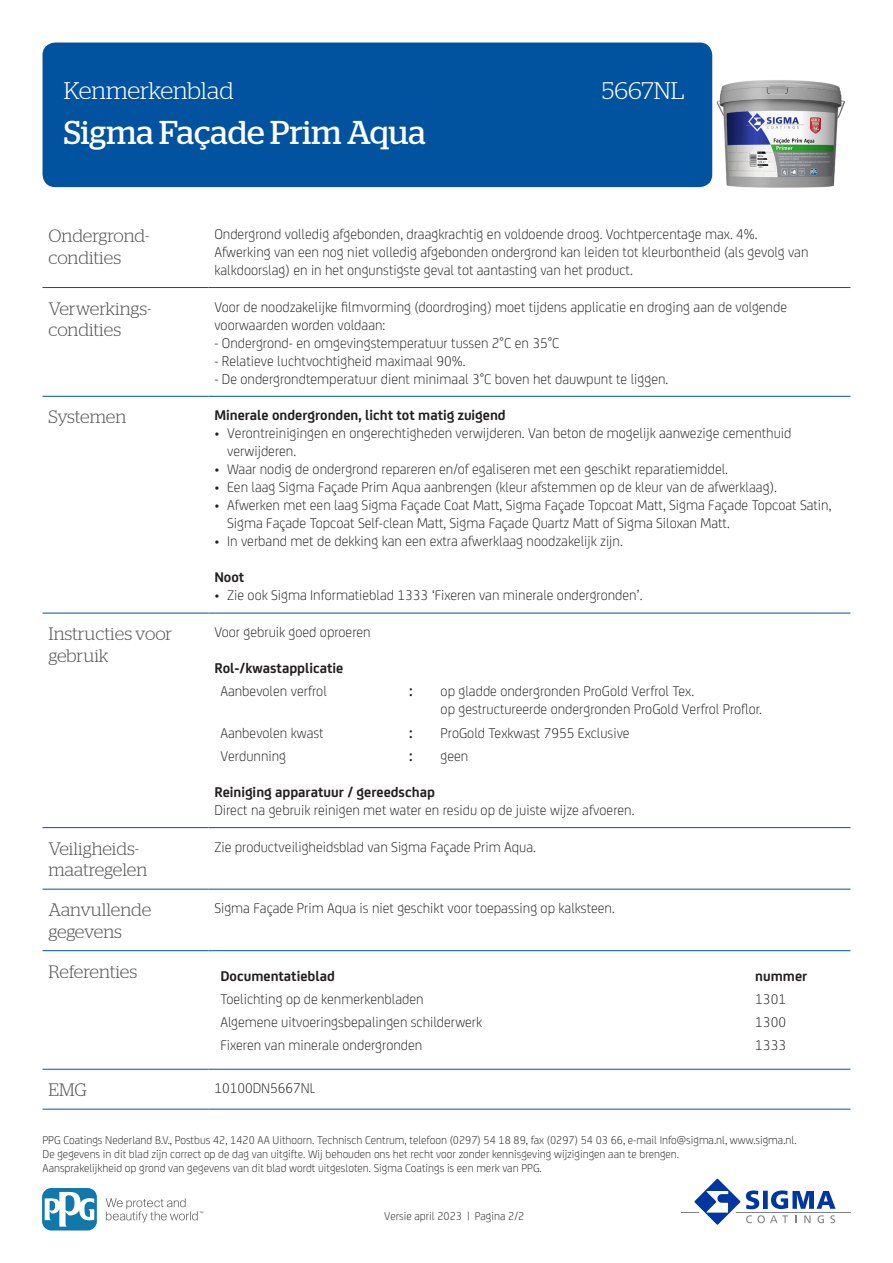
<style>
.page{position:relative;width:893px;height:1263px;background:#fff}
.page>*{position:absolute;margin:0;border:0;box-sizing:border-box;transform-origin:0 0}
.t1{font:33px "Stag";color:#fff}
.t2{font:300 24px "Stag";color:#fff}
.KOP{font:300 18px/21.6px "Stag";letter-spacing:-.005em;color:#57585a}
.BODY{font:300 15px/18px "FS Joey";color:#231f20}
.BODY-2{font:700 15px "FS Joey";color:#231f20}
.t3{font:300 12px/14.4px "FS Joey";color:#231f20}
.s1{font-weight:700}
</style>
<div class="page">
<div style="left:43px;top:43px;width:669px;height:144px;background:#0153a0;border-radius:13px"></div>
<hr style="left:681px;top:1211px;width:169px;height:1px;background:#808285">
<svg style="left:689px;top:1178px;width:147px;height:47px"></svg>
<svg style="left:106px;top:1198px;width:97px;height:24px"></svg>
<svg style="left:43px;top:1188px;width:54px;height:42px"></svg>
<svg style="left:45px;top:1191px;width:49px;height:35px"></svg>
<hr style="left:43px;top:287px;width:165px;height:1px;background:#0153a0">
<hr style="left:208px;top:287px;width:642px;height:1px;background:#0153a0">
<hr style="left:43px;top:396px;width:165px;height:1px;background:#0153a0">
<hr style="left:208px;top:396px;width:642px;height:1px;background:#0153a0">
<hr style="left:43px;top:613px;width:165px;height:1px;background:#0153a0">
<hr style="left:208px;top:613px;width:642px;height:1px;background:#0153a0">
<hr style="left:43px;top:827px;width:165px;height:1px;background:#0153a0">
<hr style="left:208px;top:827px;width:642px;height:1px;background:#0153a0">
<hr style="left:43px;top:889px;width:165px;height:1px;background:#0153a0">
<hr style="left:208px;top:889px;width:642px;height:1px;background:#0153a0">
<hr style="left:43px;top:950px;width:165px;height:1px;background:#0153a0">
<hr style="left:208px;top:950px;width:642px;height:1px;background:#0153a0">
<hr style="left:43px;top:1069px;width:165px;height:1px;background:#0153a0">
<hr style="left:208px;top:1069px;width:642px;height:1px;background:#0153a0">
<hr style="left:43px;top:1109px;width:165px;height:1px;background:#0153a0">
<hr style="left:208px;top:1109px;width:642px;height:1px;background:#0153a0">
<img style="left:716px;top:80px;width:128px;height:107px">
<h2 class="t2" style="left:64px;top:77px;width:171px">Kenmerkenblad</h2>
<h2 class="t2" style="left:602px;top:77px;width:84px">5667NL</h2>
<h1 class="t1" style="left:64px;top:114px;width:364px">Sigma Façade Prim Aqua</h1>
<p class="KOP" style="left:49px;top:225px;width:102px">Ondergrond&shy;condities</p>
<p class="BODY" style="left:214px;top:224px;width:596px">Ondergrond volledig afgebonden, draagkrachtig en voldoende droog. Vochtpercentage max. 4%.<br>Afwerking van een nog niet volledig afgebonden ondergrond kan leiden tot kleurbontheid (als gevolg van kalkdoorslag) en in het ongunstigste geval tot aantasting van het product.</p>
<p class="KOP" style="left:49px;top:297px;width:104px">Verwerkings&shy;condities</p>
<p class="BODY" style="left:214px;top:297px;width:574px">Voor de noodzakelijke filmvorming (doordroging) moet tijdens applicatie en droging aan de volgende voorwaarden worden voldaan:</p>
<p class="BODY" style="left:214px;top:333px;width:347px">- Ondergrond- en omgevingstemperatuur tussen 2°C en 35°C</p>
<p class="BODY" style="left:214px;top:351px;width:253px">- Relatieve luchtvochtigheid maximaal 90%.</p>
<p class="BODY" style="left:214px;top:369px;width:455px">- De ondergrondtemperatuur dient minimaal 3°C boven het dauwpunt te liggen.</p>
<p class="KOP" style="left:49px;top:406px;width:79px">Systemen</p>
<p class="BODY-2" style="left:214px;top:404px;width:293px">Minerale ondergronden, licht tot matig zuigend</p>
<p class="BODY" style="left:227px;top:423px;width:566px;text-indent:-13px">• Verontreinigingen en ongerechtigheden verwijderen. Van beton de mogelijk aanwezige cementhuid verwijderen.</p>
<p class="BODY" style="left:214px;top:459px;width:515px">• Waar nodig de ondergrond repareren en/of egaliseren met een geschikt reparatiemiddel.</p>
<p class="BODY" style="left:214px;top:477px;width:564px">• Een laag Sigma Façade Prim Aqua aanbrengen (kleur afstemmen op de kleur van de afwerklaag).</p>
<p class="BODY" style="left:227px;top:495px;width:606px;text-indent:-13px">• Afwerken met een laag Sigma Façade Coat Matt, Sigma Façade Topcoat Matt, Sigma Façade Topcoat Satin,<br>Sigma Façade Topcoat Self-clean Matt, Sigma Façade Quartz Matt of Sigma Siloxan Matt.</p>
<p class="BODY" style="left:214px;top:531px;width:410px">• In verband met de dekking kan een extra afwerklaag noodzakelijk zijn.</p>
<p class="BODY-2" style="left:214px;top:566px;width:32px">Noot</p>
<p class="BODY" style="left:214px;top:585px;width:430px">• Zie ook Sigma Informatieblad 1333 ‘Fixeren van minerale ondergronden’.</p>
<p class="KOP" style="left:49px;top:623px;width:125px">Instructies voor gebruik</p>
<p class="BODY" style="left:214px;top:622px;width:158px">Voor gebruik goed oproeren</p>
<p class="BODY-2" style="left:214px;top:657px;width:131px">Rol-/kwastapplicatie</p>
<p class="BODY" style="left:220px;top:681px;width:108px">Aanbevolen verfrol</p>
<p class="BODY-2" style="left:409px;top:680px;width:5px">:</p>
<p class="BODY" style="left:441px;top:681px;width:323px">op gladde ondergronden ProGold Verfrol Tex.<br>op gestructureerde ondergronden ProGold Verfrol Proflor.</p>
<p class="BODY" style="left:220px;top:723px;width:105px">Aanbevolen kwast</p>
<p class="BODY-2" style="left:409px;top:721px;width:5px">:</p>
<p class="BODY" style="left:441px;top:723px;width:191px">ProGold Texkwast 7955 Exclusive</p>
<p class="BODY" style="left:220px;top:746px;width:67px">Verdunning</p>
<p class="BODY-2" style="left:409px;top:745px;width:5px">:</p>
<p class="BODY" style="left:441px;top:746px;width:29px">geen</p>
<p class="BODY" style="left:214px;top:782px;width:422px"><span class="s1">Reiniging apparatuur / gereedschap<br></span>Direct na gebruik reinigen met water en residu op de juiste wijze afvoeren.</p>
<p class="KOP" style="left:49px;top:837px;width:100px">Veiligheids&shy;maatregelen</p>
<p class="BODY" style="left:214px;top:837px;width:323px">Zie productveiligheidsblad van Sigma Façade Prim Aqua.</p>
<p class="KOP" style="left:49px;top:899px;width:104px">Aanvullende gegevens</p>
<p class="BODY" style="left:214px;top:898px;width:402px">Sigma Façade Prim Aqua is niet geschikt voor toepassing op kalksteen.</p>
<p class="KOP" style="left:49px;top:960px;width:90px">Referenties</p>
<p class="BODY-2" style="left:220px;top:964px;width:116px">Documentatieblad</p>
<p class="BODY-2" style="left:755px;top:964px;width:54px">nummer</p>
<p class="BODY" style="left:220px;top:989px;width:205px">Toelichting op de kenmerkenbladen</p>
<p class="BODY" style="left:755px;top:989px;width:32px">1301</p>
<p class="BODY" style="left:220px;top:1012px;width:263px">Algemene uitvoeringsbepalingen schilderwerk</p>
<p class="BODY" style="left:755px;top:1012px;width:32px">1300</p>
<p class="BODY" style="left:220px;top:1035px;width:203px">Fixeren van minerale ondergronden</p>
<p class="BODY" style="left:755px;top:1035px;width:32px">1333</p>
<p class="KOP" style="left:49px;top:1079px;width:40px">EMG</p>
<p class="BODY" style="left:214px;top:1078px;width:102px">10100DN5667NL</p>
<p class="t3" style="left:43px;top:1132px;width:755px">PPG Coatings Nederland B.V., Postbus 42, 1420 AA Uithoorn. Technisch Centrum, telefoon (0297) 54 18 89, fax (0297) 54 03 66, e-mail Info@sigma.nl, www.sigma.nl.<br>De gegevens in dit blad zijn correct op de dag van uitgifte. Wij behouden ons het recht voor zonder kennisgeving wijzigingen aan te brengen.<br>Aansprakelijkheid op grond van gegevens van dit blad wordt uitgesloten. Sigma Coatings is een merk van PPG.</p>
<p class="t3" style="left:384px;top:1208px;width:142px">Versie april 2023 | Pagina 2/2</p>
</div>
